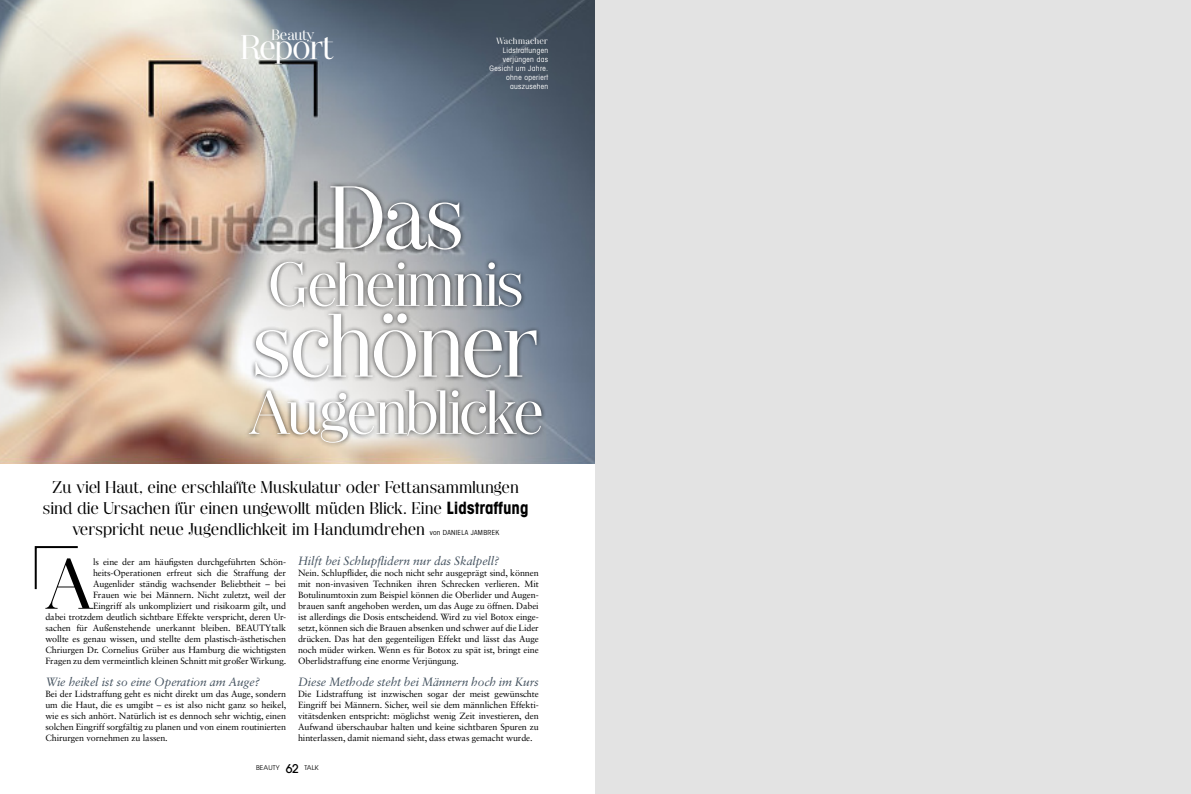
<style>
.page{position:relative;width:1191px;height:794px;background:#fff}
.page>*{position:absolute;margin:0;border:0;box-sizing:border-box;transform-origin:0 0}
.t1{font:89.8px "Narziss 40";letter-spacing:-.04em;color:#fff}
.t2{font:89px "Narziss 40";color:#fff}
.t3{font:71.9px "Narziss 40";color:#000}
.t4{font:62.1px "Narziss 40";letter-spacing:-.04em;color:#fff}
.t5{font:34px "Narziss 40";letter-spacing:-.04em;color:#fff}
.t6{font:17px "Narziss 40";color:#000}
.t7{font:17px "Narziss 40";letter-spacing:-.02em;color:#000}
.t8{font:15px "Narziss 40";color:#fff}
.t9{font:italic 12px "Sabon LT Std";letter-spacing:-.01em;color:#44525f}
.t10{font:9px/11px "Sabon LT Std";letter-spacing:-.01em;color:#000;text-align:justify}
.t11{font:9px "Narziss 40";letter-spacing:.02em;color:#fff}
.t12{font:condensed 7.5px/9px "Avant Garde LT";letter-spacing:.04em;color:#fff;text-align:right}
.t13{font:condensed 7px "Avant Garde LT";letter-spacing:.04em;color:#000}
.t14{font:6.5px "Avant Garde LT";letter-spacing:.02em;color:#000}
.s1{font-family:"Avant Garde LT";font-weight:700;font-stretch:condensed}
.s2{font-weight:500;font-size:12px}
</style>
<div class="page">
<img style="left:0;top:0;width:595px;height:463px">
<div style="left:244px;top:181px;width:302px;height:267px;background:#000;opacity:.75"></div>
<svg style="left:34px;top:546px;width:44px;height:44px"></svg>
<div style="left:595px;top:0;width:596px;height:794px;background:#e3e3e3"></div>
<h3 class="t8" style="left:271px;top:26px;width:44px">Beauty</h3>
<h3 class="t5" style="left:240px;top:27px;width:95px">Report</h3>
<p class="t11" style="left:496px;top:35px;width:54px">Wachmacher</p>
<p class="t12" style="left:489px;top:45px;width:60px">Lidstraffungen verjüngen das<br>Gesicht um Jahre. ohne operiert auszusehen</p>
<h2 class="t2" style="left:328px;top:165px;width:137px">Das</h2>
<h3 class="t4" style="left:269px;top:248px;width:257px">Geheimnis</h3>
<h1 class="t1" style="left:252px;top:292px;width:290px">schöner</h1>
<h3 class="t4" style="left:249px;top:375px;width:297px">Augenblicke</h3>
<h3 class="t6" style="left:52px;top:477px;width:468px">Zu viel Haut, eine erschlaffte Muskulatur oder Fettansammlungen</h3>
<h3 class="t6" style="left:43px;top:498px;width:487px">sind die Ursachen für einen ungewollt müden Blick. Eine <span class="s1">Lidstraffung</span></h3>
<h3 class="t7" style="left:72px;top:519px;width:355px">verspricht neue Jugendlichkeit im Handumdrehen</h3>
<p class="t13" style="left:430px;top:528px;width:71px">von DANIELA JAMBREK</p>
<p class="t10" style="left:45px;top:556px;width:242px;text-align:right">ls eine der am häufigsten durchgeführten Schön&shy;heits-Operationen erfreut sich die Straffung der<br>Augenlider ständig wachsender Beliebtheit – bei<br>Frauen wie bei Männern. Nicht zuletzt, weil der<br>Eingriff als unkompliziert und risikoarm gilt, und<br>dabei trotzdem deutlich sichtbare Effekte verspricht, deren Ur&shy;sachen für Außenstehende unerkannt bleiben. BEAUTYtalk wollte es genau wissen, und stellte dem plastisch-ästhetischen Chriurgen Dr. Cornelius Grüber aus Hamburg die wichtigsten Fragen zu dem vermeintlich kleinen Schnitt mit großer Wirkung.</p>
<h3 class="t9" style="left:45px;top:674px;width:216px">Wie heikel ist so eine Operation am Auge?</h3>
<p class="t10" style="left:45px;top:688px;width:242px">Bei der Lidstraffung geht es nicht direkt um das Auge, sondern um die Haut, die es umgibt – es ist also nicht ganz so heikel, wie es sich anhört. Natürlich ist es dennoch sehr wichtig, einen solchen Eingriff sorgfältig zu planen und von einem routinierten Chirurgen vornehmen zu lassen.</p>
<h3 class="t3" style="left:45px;top:541px;width:50px">A</h3>
<h3 class="t9" style="left:298px;top:553px;width:203px">Hilft bei Schlupflidern nur das Skalpell?</h3>
<p class="t10" style="left:298px;top:567px;width:242px">Nein. Schlupflider, die noch nicht sehr ausgeprägt sind, können mit non-invasiven Techniken ihren Schrecken verlieren. Mit Botulinumtoxin zum Beispiel können die Oberlider und Augen&shy;brauen sanft angehoben werden, um das Auge zu öffnen. Dabei ist allerdings die Dosis entscheidend. Wird zu viel Botox einge&shy;setzt, können sich die Brauen absenken und schwer auf die Lider drücken. Das hat den gegenteiligen Effekt und lässt das Auge noch müder wirken. Wenn es für Botox zu spät ist, bringt eine Oberlidstraffung eine enorme Verjüngung.</p>
<h3 class="t9" style="left:298px;top:674px;width:242px">Diese Methode steht bei Männern hoch im Kurs</h3>
<p class="t10" style="left:298px;top:688px;width:242px">Die Lidstraffung ist inzwischen sogar der meist gewünschte Eingriff bei Männern. Sicher, weil sie dem männlichen Effekti&shy;vitätsdenken entspricht: möglichst wenig Zeit investieren, den Aufwand überschaubar halten und keine sichtbaren Spuren zu hinterlassen, damit niemand sieht, dass etwas gemacht wurde.</p>
<p class="t14" style="left:256px;top:763px;width:64px">BEAUTY <span class="s2">62</span> TALK</p>
</div>
